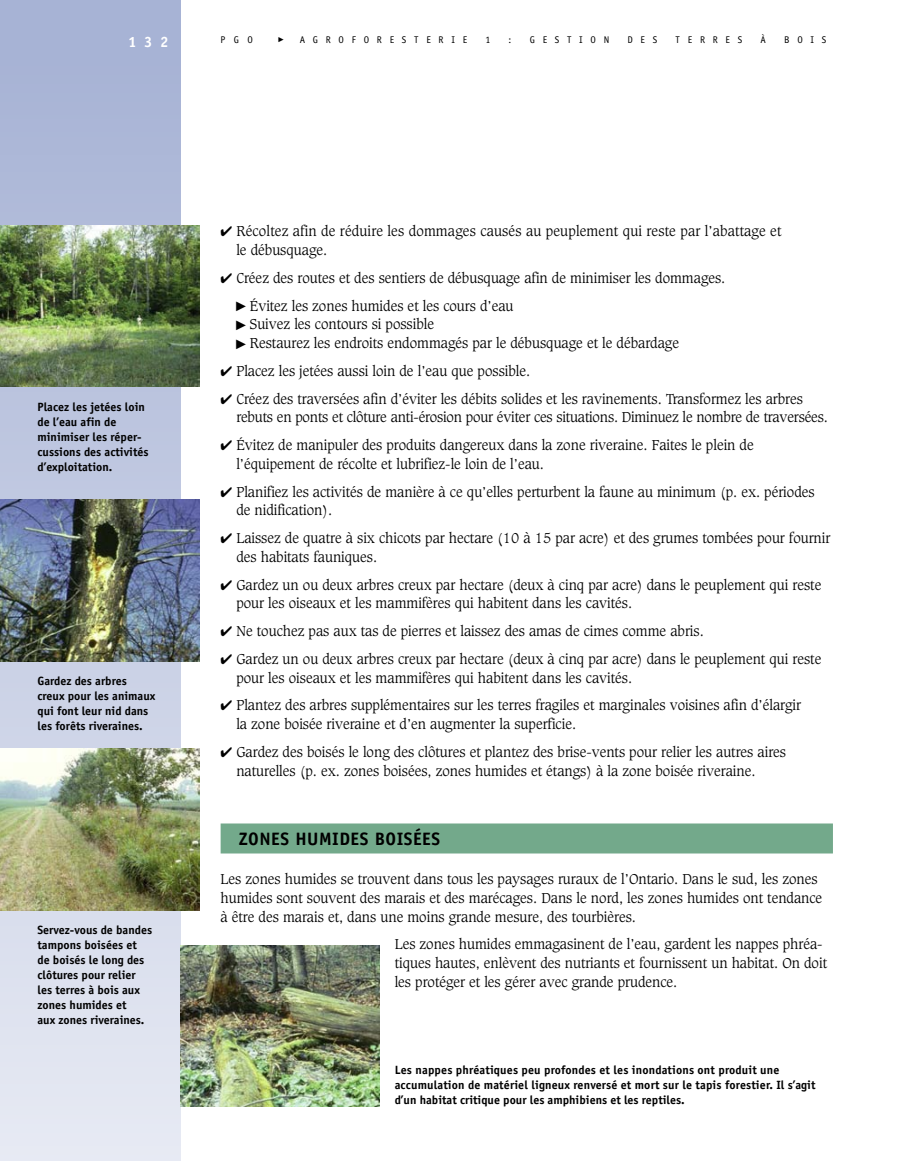
<style>
.page{position:relative;width:905px;height:1161px;background:#fff}
.page>*{position:absolute;margin:0;border:0;box-sizing:border-box;transform-origin:0 0}
.t1{font:700 18px "Officina Sans";letter-spacing:.03em;color:#000}
.t2{font:700 15px "Officina Sans";color:#fff}
.t3{font:300 13.8px/18.8px "Caxton";color:#000}
.t4{font:700 12px/15px "Officina Sans";color:#000}
.t5{font:9.75px "Officina Sans";letter-spacing:.795em;color:#000}
</style>
<div class="page">
<div style="left:220px;top:824px;width:612px;height:30px;background:#73a98b"></div>
<svg style="left:0;top:63px;width:180px;height:1098px;background:#c8d0e4"></svg>
<div style="left:0;top:0;width:180px;height:63px;background:#a7b3d5"></div>
<img style="left:180px;top:945px;width:200px;height:162px">
<img style="left:0;top:225px;width:200px;height:162px">
<img style="left:0;top:500px;width:200px;height:162px">
<img style="left:0;top:749px;width:200px;height:162px">
<p class="t2" style="left:128px;top:36px;width:42px">132</p>
<p class="t5" style="left:220px;top:36px;width:34px">PGO</p>
<p class="t5" style="left:300px;top:36px;width:169px">AGROFORESTERIE</p>
<p class="t5" style="left:485px;top:36px;width:6px">1</p>
<p class="t5" style="left:508px;top:36px;width:4px">:</p>
<p class="t5" style="left:529px;top:36px;width:81px">GESTION</p>
<p class="t5" style="left:627px;top:36px;width:31px">DES</p>
<p class="t5" style="left:675px;top:36px;width:68px">TERRES</p>
<p class="t5" style="left:760px;top:36px;width:7px">À</p>
<p class="t5" style="left:784px;top:36px;width:44px">BOIS</p>
<p class="t4" style="left:38px;top:400px;width:113px">Placez les jetées loin de l’eau afin de minimiser les réper&shy;cussions des activités d’exploitation.</p>
<p class="t4" style="left:38px;top:675px;width:119px">Gardez des arbres creux pour les animaux qui font leur nid dans les forêts riveraines.</p>
<p class="t4" style="left:38px;top:924px;width:116px">Servez-vous de bandes tampons boisées et<br>de boisés le long des clôtures pour relier les terres à bois aux zones humides et<br>aux zones riveraines.</p>
<p class="t3" style="left:236px;top:223px;width:546px;text-indent:-16px">✔ Récoltez afin de réduire les dommages causés au peuplement qui reste par l’abattage et le débusquage.</p>
<p class="t3" style="left:250px;top:265px;width:477px;line-height:27.8px;text-indent:-29px">✔ Créez des routes et des sentiers de débusquage afin de minimiser les dommages.<br>Évitez les zones humides et les cours d’eau</p>
<p class="t3" style="left:250px;top:316px;width:430px">Suivez les contours si possible<br>Restaurez les endroits endommagés par le débusquage et le débardage</p>
<p class="t3" style="left:221px;top:362px;width:311px">✔ Placez les jetées aussi loin de l’eau que possible.</p>
<p class="t3" style="left:236px;top:390px;width:593px;text-indent:-16px">✔ Créez des traversées afin d’éviter les débits solides et les ravinements. Transformez les arbres rebuts en ponts et clôture anti-érosion pour éviter ces situations. Diminuez le nombre de traversées.</p>
<p class="t3" style="left:236px;top:437px;width:519px;text-indent:-16px">✔ Évitez de manipuler des produits dangereux dans la zone riveraine. Faites le plein de l’équipement de récolte et lubrifiez-le loin de l’eau.</p>
<p class="t3" style="left:236px;top:483px;width:579px;text-indent:-16px">✔ Planifiez les activités de manière à ce qu’elles perturbent la faune au minimum (p. ex. périodes de nidification).</p>
<p class="t3" style="left:236px;top:530px;width:595px;text-indent:-16px">✔ Laissez de quatre à six chicots par hectare (10 à 15 par acre) et des grumes tombées pour fournir des habitats fauniques.</p>
<p class="t3" style="left:236px;top:576px;width:586px;text-indent:-16px">✔ Gardez un ou deux arbres creux par hectare (deux à cinq par acre) dans le peuplement qui reste pour les oiseaux et les mammifères qui habitent dans les cavités.</p>
<p class="t3" style="left:221px;top:623px;width:484px">✔ Ne touchez pas aux tas de pierres et laissez des amas de cimes comme abris.</p>
<p class="t3" style="left:236px;top:650px;width:586px;text-indent:-16px">✔ Gardez un ou deux arbres creux par hectare (deux à cinq par acre) dans le peuplement qui reste pour les oiseaux et les mammifères qui habitent dans les cavités.</p>
<p class="t3" style="left:236px;top:697px;width:566px;text-indent:-16px">✔ Plantez des arbres supplémentaires sur les terres fragiles et marginales voisines afin d’élargir la zone boisée riveraine et d’en augmenter la superficie.</p>
<p class="t3" style="left:236px;top:743px;width:551px;text-indent:-16px">✔ Gardez des boisés le long des clôtures et plantez des brise-vents pour relier les autres aires naturelles (p. ex. zones boisées, zones humides et étangs) à la zone boisée riveraine.</p>
<h1 class="t1" style="left:239px;top:832px;width:203px">ZONES HUMIDES BOISÉES</h1>
<p class="t3" style="left:220px;top:871px;width:603px">Les zones humides se trouvent dans tous les paysages ruraux de l’Ontario. Dans le sud, les zones humides sont souvent des marais et des marécages. Dans le nord, les zones humides ont tendance à être des marais et, dans une moins grande mesure, des tourbières.</p>
<p class="t3" style="left:394px;top:936px;width:434px">Les zones humides emmagasinent de l’eau, gardent les nappes phréa&shy;tiques hautes, enlèvent des nutriants et fournissent un habitat. On doit les protéger et les gérer avec grande prudence.</p>
<p class="t4" style="left:394px;top:1064px;width:422px">Les nappes phréatiques peu profondes et les inondations ont produit une accumulation de matériel ligneux renversé et mort sur le tapis forestier. Il s’agit d’un habitat critique pour les amphibiens et les reptiles.</p>
</div>
